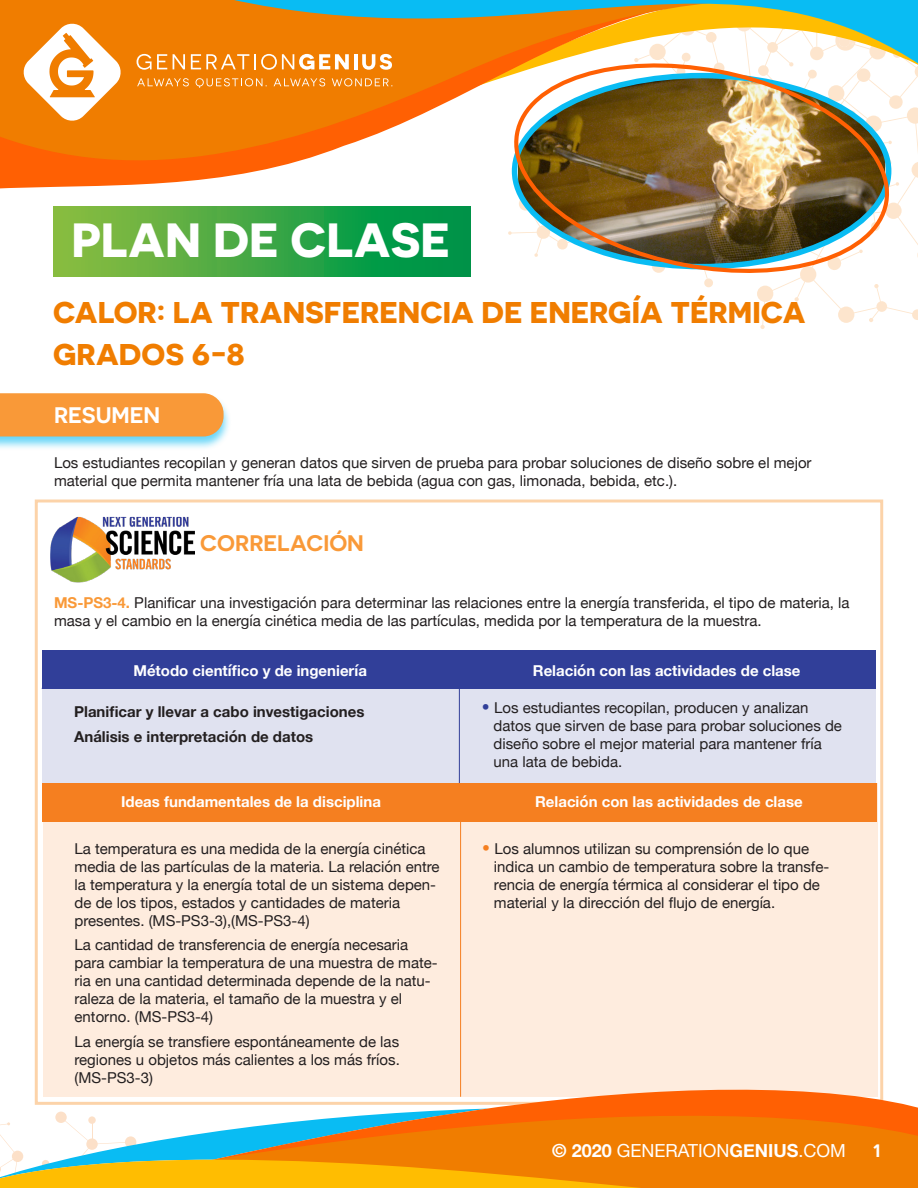
<style>
.page{position:relative;width:918px;height:1188px;background:#fff}
.page>*{position:absolute;margin:0;border:0;box-sizing:border-box;transform-origin:0 0}
.t1{font:700 48px "Novecentosanswide";color:#fff}
.t2{font:700 30px "Novecentosanswide";color:#f07d00}
.t3{font:600 22.5px "Novecentosanswide";color:#f99938}
.t4{font:600 22.5px "Novecentosanswide";color:#fff}
.t5{font:18px "Helvetica Neue";color:#fff}
.t6{font:600 18px "Novecentosanswide";color:#fff}
.t7{font:15px/18px "Helvetica Neue";color:#231f20}
.t8{font:700 15px "Helvetica Neue";color:#fff}
.t9{font:700 15px "Helvetica Neue";color:#231f20}
.s1{font-weight:700;color:#f99938}
.s2{font-size:25.5px;color:#313f99}
.s3{font-size:25.5px;color:#f57f20}
.s4{font-weight:700}
</style>
<div class="page">
<div style="left:43px;top:783px;width:834px;height:314px;background:#feecde"></div>
<hr style="left:460px;top:783px;width:1px;height:314px;background:#f57f20">
<svg style="left:53px;top:211px;width:410px;height:66px"></svg>
<div style="left:0;top:392px;width:232px;height:59px;background:#09bcf3;opacity:.6"></div>
<div style="left:0;top:393px;width:224px;height:43px;background:#f99938"></div>
<svg style="left:463px;top:195px;width:455px;height:134px"></svg>
<svg style="left:53px;top:195px;width:648px;height:16px"></svg>
<svg style="left:0;top:0;width:918px;height:195px"></svg>
<svg style="left:181px;top:0;width:737px;height:73px"></svg>
<img style="left:50px;top:517px;width:145px;height:66px">
<div style="left:42px;top:652px;width:834px;height:131px;background:#e0e2f0"></div>
<div style="left:42px;top:651px;width:834px;height:38px;background:#313f99"></div>
<hr style="left:459px;top:652px;width:1px;height:131px;background:#313f99">
<svg style="left:137px;top:54px;width:30px;height:16px"></svg>
<svg style="left:173px;top:54px;width:12px;height:15px"></svg>
<svg style="left:191px;top:54px;width:158px;height:16px"></svg>
<hr style="left:354px;top:54px;width:3px;height:15px;background:#fff">
<svg style="left:362px;top:54px;width:30px;height:16px"></svg>
<svg style="left:137px;top:78px;width:52px;height:8px"></svg>
<svg style="left:196px;top:78px;width:71px;height:10px"></svg>
<svg style="left:274px;top:78px;width:51px;height:8px"></svg>
<svg style="left:332px;top:78px;width:60px;height:8px"></svg>
<svg style="left:22px;top:22px;width:100px;height:100px"></svg>
<svg style="left:213px;top:1083px;width:705px;height:25px"></svg>
<svg style="left:476px;top:1108px;width:442px;height:80px;fill:#f07d00"></svg>
<svg style="left:0;top:1109px;width:792px;height:79px"></svg>
<div style="left:42px;top:783px;width:835px;height:38px;background:#f57f20"></div>
<p class="t1" style="left:71px;top:210px;width:380px">PLAN DE CLASE</p>
<p class="t2" style="left:53px;top:293px;width:754px">CALOR: LA TRANSFERENCIA DE ENERGÍA TÉRMICA</p>
<p class="t2" style="left:53px;top:336px;width:193px">GRADOS 6-8</p>
<p class="t4" style="left:54px;top:401px;width:108px">RESUMEN</p>
<p class="t7" style="left:54px;top:454px;width:759px">Los estudiantes recopilan y generan datos que sirven de prueba para probar soluciones de diseño sobre el mejor material que permita mantener fría una lata de bebida (agua con gas, limonada, bebida, etc.).</p>
<p class="t3" style="left:200px;top:529px;width:165px">CORRELACIÓN</p>
<p class="t7" style="left:54px;top:595px;width:797px"><span class="s1">MS-PS3-4.</span> Planificar una investigación para determinar las relaciones entre la energía transferida, el tipo de materia, la masa y el cambio en la energía cinética media de las partículas, medida por la temperatura de la muestra.</p>
<p class="t8" style="left:133px;top:659px;width:235px">Método científico y de ingeniería</p>
<p class="t8" style="left:533px;top:659px;width:269px">Relación con las actividades de clase</p>
<p class="t9" style="left:74px;top:700px;width:292px">Planificar y llevar a cabo investigaciones</p>
<p class="t9" style="left:74px;top:725px;width:241px">Análisis e interpretación de datos</p>
<p class="t7" style="left:494px;top:699px;width:350px;text-indent:-13px"><span class="s2">•</span> Los estudiantes recopilan, producen y analizan datos que sirven de base para probar soluciones de diseño sobre el mejor material para mantener fría una lata de bebida.</p>
<p class="t8" style="left:121px;top:790px;width:261px">Ideas fundamentales de la disciplina</p>
<p class="t8" style="left:535px;top:790px;width:269px">Relación con las actividades de clase</p>
<p class="t7" style="left:75px;top:840px;width:367px">La temperatura es una medida de la energía cinética media de las partículas de la materia. La relación entre la temperatura y la energía total de un sistema depen&shy;de de los tipos, estados y cantidades de materia presentes. (MS-PS3-3),(MS-PS3-4)</p>
<p class="t7" style="left:75px;top:937px;width:365px">La cantidad de transferencia de energía necesaria para cambiar la temperatura de una muestra de mate&shy;ria en una cantidad determinada depende de la natu&shy;raleza de la materia, el tamaño de la muestra y el entorno. (MS-PS3-4)</p>
<p class="t7" style="left:75px;top:1034px;width:327px;text-align:justify">La energía se transfiere espontáneamente de las regiones u objetos más calientes a los más fríos. (MS-PS3-3)</p>
<p class="t7" style="left:494px;top:840px;width:337px;text-indent:-13px"><span class="s3">•</span> Los alumnos utilizan su comprensión de lo que indica un cambio de temperatura sobre la transfe&shy;rencia de energía térmica al considerar el tipo de material y la dirección del flujo de energía.</p>
<p class="t5" style="left:552px;top:1138px;width:295px"><span class="s4">© 2020</span> GENERATION<span class="s4">GENIUS</span>.COM</p>
<p class="t6" style="left:873px;top:1140px;width:10px">1</p>
</div>
